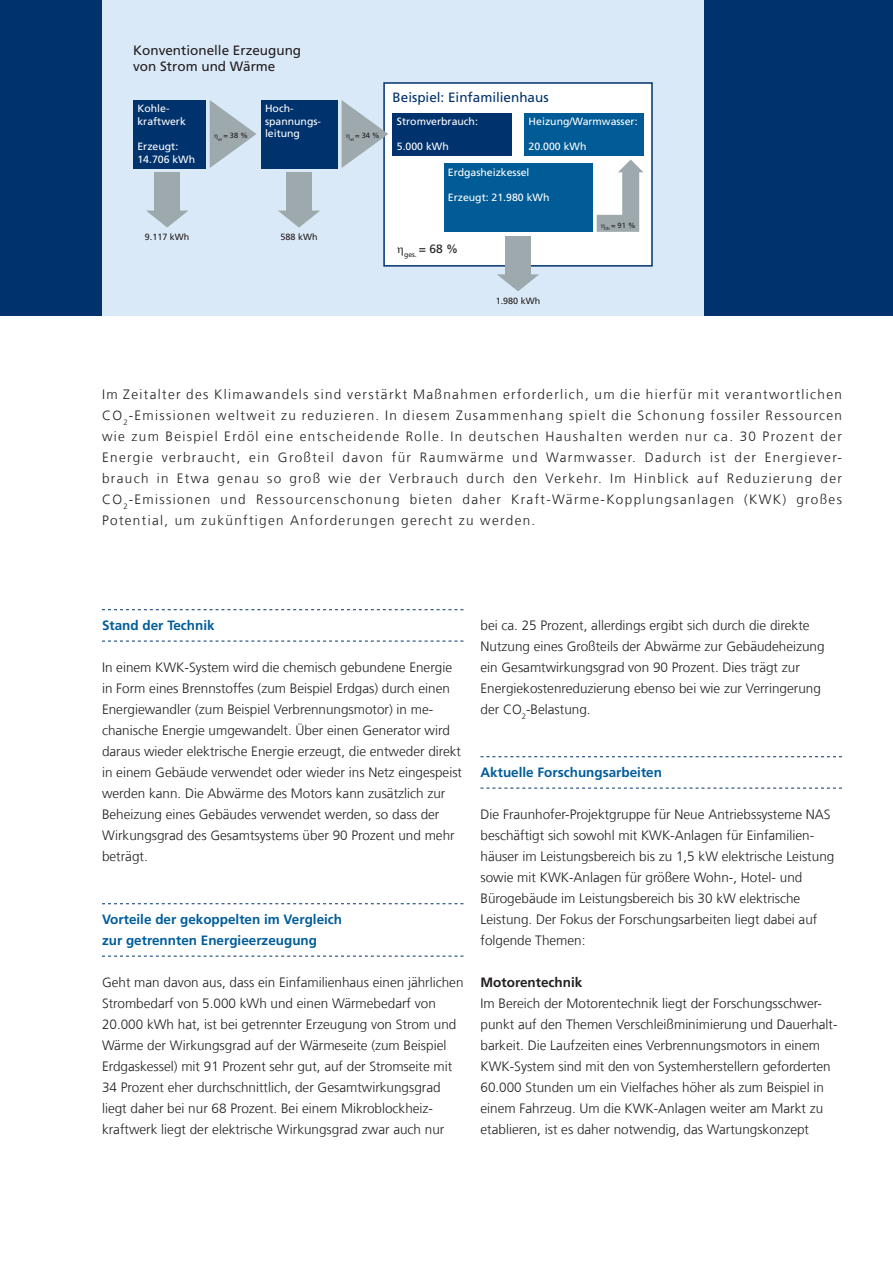
<style>
.page{position:relative;width:893px;height:1263px;background:#fff}
.page>*{position:absolute;margin:0;border:0;box-sizing:border-box;transform-origin:0 0}
.t1{font:300 13.5px/21px "Frutiger LT Com";color:#231f20}
.t2{font:700 13.5px/21px "Frutiger LT Com";color:#005d9c}
.t3{font:13.5px/16.2px "Frutiger LT Com";color:#231f20}
.t4{font:13.5px "Frutiger LT Com";color:#00326d}
.t5{font:700 13.5px "Frutiger LT Com";color:#231f20}
.t6{font:10.5px/12.6px "Frutiger LT Com";color:#fff}
.t7{font:9px "Frutiger LT Com";color:#231f20}
.t8{font:7.5px "Frutiger LT Com";color:#231f20}
.t9{font:7.05px "Frutiger LT Com";color:#231f20}
</style>
<div class="page">
<svg style="left:102px;top:609px;width:361px;height:1px"></svg>
<svg style="left:102px;top:641px;width:361px;height:1px"></svg>
<svg style="left:102px;top:903px;width:361px;height:1px"></svg>
<svg style="left:102px;top:956px;width:361px;height:1px"></svg>
<svg style="left:480px;top:756px;width:362px;height:1px"></svg>
<svg style="left:480px;top:788px;width:362px;height:1px"></svg>
<div style="left:0;top:0;width:893px;height:315px;background:#00326d"></div>
<div style="left:102px;top:0;width:602px;height:315px;background:#dae9f7"></div>
<div style="left:384px;top:83px;width:268px;height:183px;background:#fff"></div>
<div style="left:383px;top:82px;width:270px;height:185px;border:2px solid #00326d"></div>
<div style="left:393px;top:113px;width:119px;height:42px;background:#00326d"></div>
<div style="left:524px;top:113px;width:119px;height:42px;background:#005b96"></div>
<div style="left:444px;top:164px;width:148px;height:68px;background:#005b96"></div>
<div style="left:133px;top:100px;width:72px;height:68px;background:#00326d"></div>
<div style="left:261px;top:100px;width:76px;height:68px;background:#00326d"></div>
<div style="left:505px;top:236px;width:26px;height:43px;background:#9da9ad"></div>
<svg style="left:497px;top:274px;width:42px;height:17px"></svg>
<div style="left:154px;top:172px;width:26px;height:43px;background:#9da9ad"></div>
<svg style="left:147px;top:211px;width:41px;height:17px"></svg>
<div style="left:286px;top:172px;width:26px;height:43px;background:#9da9ad"></div>
<svg style="left:278px;top:211px;width:42px;height:17px"></svg>
<svg style="left:597px;top:160px;width:46px;height:72px"></svg>
<svg style="left:210px;top:100px;width:46px;height:68px"></svg>
<svg style="left:342px;top:100px;width:46px;height:68px"></svg>
<p class="t3" style="left:133px;top:42px;width:170px">Konventionelle Erzeugung von Strom und Wärme</p>
<p class="t6" style="left:137px;top:102px;width:50px">Kohle&shy;kraftwerk</p>
<p class="t6" style="left:137px;top:140px;width:59px">Erzeugt:<br>14.706 kWh</p>
<p class="t6" style="left:265px;top:102px;width:57px">Hoch&shy;spannungs&shy;leitung</p>
<p class="t8" style="left:218px;top:131px;width:31px"><sub>el</sub> = 38 %</p>
<p class="t8" style="left:350px;top:131px;width:31px"><sub>el</sub> = 34 %</p>
<p class="t7" style="left:145px;top:232px;width:46px">9.117 kWh</p>
<p class="t7" style="left:281px;top:232px;width:39px">588 kWh</p>
<p class="t4" style="left:393px;top:89px;width:158px">Beispiel: Einfamilienhaus</p>
<p class="t6" style="left:397px;top:115px;width:83px">Stromverbrauch:</p>
<p class="t6" style="left:397px;top:140px;width:53px">5.000 kWh</p>
<p class="t6" style="left:529px;top:115px;width:110px">Heizung/Warmwasser:</p>
<p class="t6" style="left:529px;top:140px;width:59px">20.000 kWh</p>
<p class="t6" style="left:448px;top:166px;width:83px">Erdgasheizkessel</p>
<p class="t6" style="left:448px;top:191px;width:103px">Erzeugt: 21.980 kWh</p>
<p class="t9" style="left:404px;top:250px;width:55px">ges. <sup>=</sup> <sup>68</sup> <sup>%</sup></p>
<p class="t8" style="left:605px;top:221px;width:32px"><sub>th</sub> = 91 %</p>
<p class="t7" style="left:496px;top:296px;width:46px">1.980 kWh</p>
<p class="t1" style="left:102px;top:384px;width:741px;text-align:justify">Im Zeitalter des Klimawandels sind verstärkt Maßnahmen erforderlich, um die hierfür mit verantwortlichen CO <sub>2</sub>-Emissionen weltweit zu reduzieren. In diesem Zusammenhang spielt die Schonung fossiler Ressourcen wie zum Beispiel Erdöl eine entscheidende Rolle. In deutschen Haushalten werden nur ca. 30 Prozent der Energie verbraucht, ein Großteil davon für Raumwärme und Warmwasser. Dadurch ist der Energiever&shy;brauch in Etwa genau so groß wie der Verbrauch durch den Verkehr. Im Hinblick auf Reduzierung der CO <sub>2</sub>-Emissionen und Ressourcenschonung bieten daher Kraft-Wärme-Kopplungsanlagen (KWK) großes Potential, um zukünftigen Anforderungen gerecht zu werden.</p>
<p class="t2" style="left:102px;top:615px;width:114px">Stand der Technik</p>
<p class="t1" style="left:102px;top:657px;width:362px">In einem KWK-System wird die chemisch gebundene Energie in Form eines Brennstoffes (zum Beispiel Erdgas) durch einen Energiewandler (zum Beispiel Verbrennungsmotor) in me&shy;chanische Energie umgewandelt. Über einen Generator wird daraus wieder elektrische Energie erzeugt, die entweder direkt in einem Gebäude verwendet oder wieder ins Netz eingespeist werden kann. Die Abwärme des Motors kann zusätzlich zur Beheizung eines Gebäudes verwendet werden, so dass der Wirkungsgrad des Gesamtsystems über 90 Prozent und mehr beträgt.</p>
<p class="t2" style="left:102px;top:909px;width:242px">Vorteile der gekoppelten im Vergleich zur getrennten Energieerzeugung</p>
<p class="t1" style="left:102px;top:972px;width:363px">Geht man davon aus, dass ein Einfamilienhaus einen jährlichen Strombedarf von 5.000 kWh und einen Wärmebedarf von 20.000 kWh hat, ist bei getrennter Erzeugung von Strom und Wärme der Wirkungsgrad auf der Wärmeseite (zum Beispiel Erdgaskessel) mit 91 Prozent sehr gut, auf der Stromseite mit 34 Prozent eher durchschnittlich, der Gesamtwirkungsgrad liegt daher bei nur 68 Prozent. Bei einem Mikroblockheiz&shy;kraftwerk liegt der elektrische Wirkungsgrad zwar auch nur</p>
<p class="t1" style="left:480px;top:615px;width:346px">bei ca. 25 Prozent, allerdings ergibt sich durch die direkte Nutzung eines Großteils der Abwärme zur Gebäudeheizung ein Gesamtwirkungsgrad von 90 Prozent. Dies trägt zur Energiekostenreduzierung ebenso bei wie zur Verringerung der CO<sub>2</sub>-Belastung.</p>
<p class="t2" style="left:480px;top:762px;width:183px">Aktuelle Forschungsarbeiten</p>
<p class="t1" style="left:480px;top:804px;width:355px">Die Fraunhofer-Projektgruppe für Neue Antriebssysteme NAS beschäftigt sich sowohl mit KWK-Anlagen für Einfamilien&shy;häuser im Leistungsbereich bis zu 1,5 kW elektrische Leistung sowie mit KWK-Anlagen für größere Wohn-, Hotel- und Bürogebäude im Leistungsbereich bis 30 kW elektrische Leistung. Der Fokus der Forschungsarbeiten liegt dabei auf folgende Themen:</p>
<p class="t5" style="left:480px;top:974px;width:103px">Motorentechnik</p>
<p class="t1" style="left:480px;top:993px;width:359px">Im Bereich der Motorentechnik liegt der Forschungsschwer&shy;punkt auf den Themen Verschleißminimierung und Dauerhalt&shy;barkeit. Die Laufzeiten eines Verbrennungsmotors in einem KWK-System sind mit den von Systemherstellern geforderten 60.000 Stunden um ein Vielfaches höher als zum Beispiel in einem Fahrzeug. U m die KWK-Anlagen weiter am Markt zu etablieren, ist es daher notwendig, das Wartungskonzept</p>
</div>
